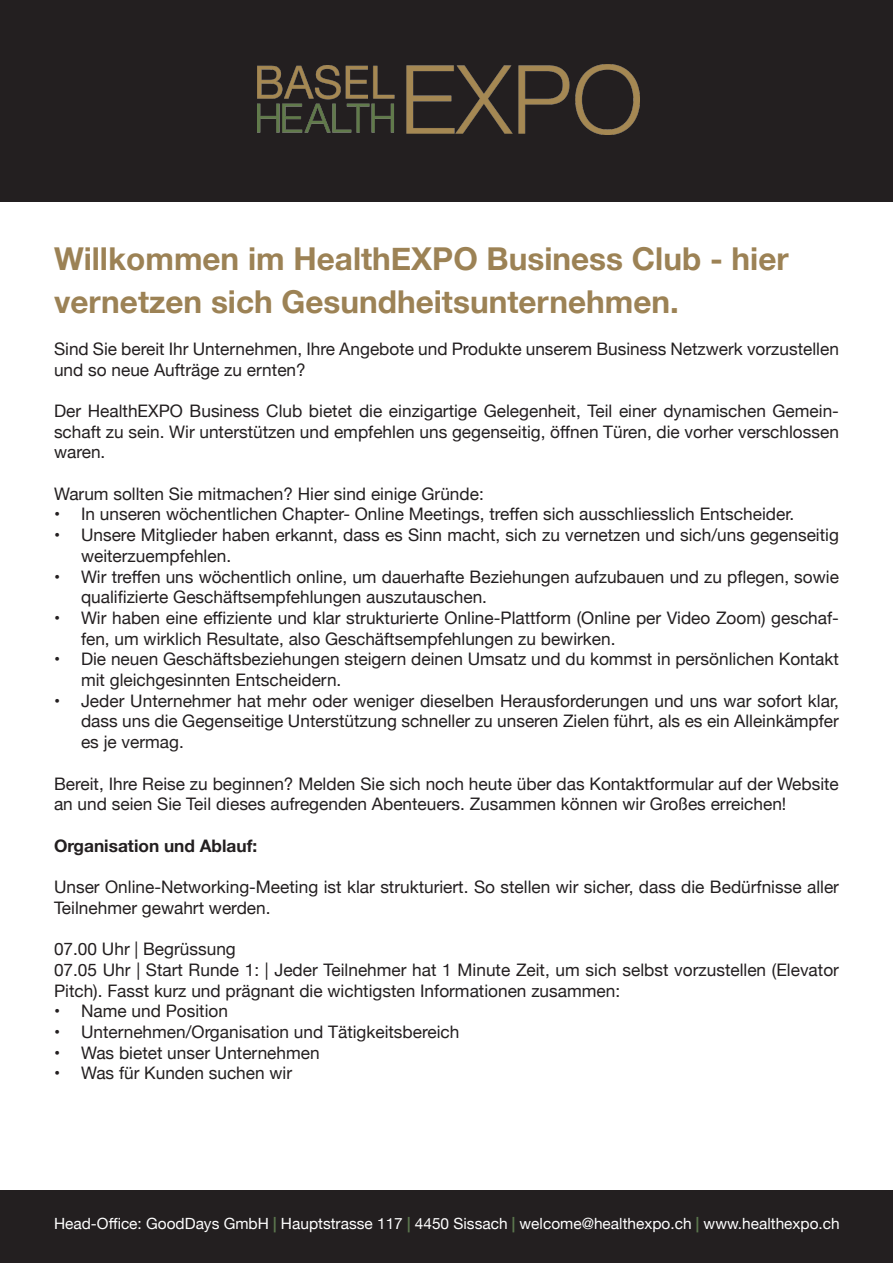
<style>
.page{position:relative;width:893px;height:1263px;background:#fff}
.page>*{position:absolute;margin:0;border:0;box-sizing:border-box;transform-origin:0 0}
.t1{font:700 31.5px/43.5px "Helvetica Neue";color:#9c8255}
.t2{font:17.25px/20.7px "Helvetica Neue";color:#231f20}
.t3{font:700 17.25px "Helvetica Neue";color:#231f20}
.t4{font:15.45px "Helvetica Neue";color:#fff}
.s1{font-weight:700;color:#5c774e}
</style>
<div class="page">
<div style="left:0;top:0;width:893px;height:202px;background:#231f20"></div>
<div style="left:0;top:1191px;width:893px;height:72px;background:#231f20"></div>
<img style="left:257px;top:65px;width:383px;height:70px">
<h1 class="t1" style="left:54px;top:238px;width:736px">Willkommen im HealthEXPO Business Club - hier vernetzen sich Gesundheitsunternehmen.</h1>
<p class="t2" style="left:54px;top:339px;width:786px">Sind Sie bereit Ihr Unternehmen, Ihre Angebote und Produkte unserem Business Netzwerk vorzustellen und so neue Aufträge zu ernten?</p>
<p class="t2" style="left:54px;top:401px;width:786px;text-align:justify">Der HealthEXPO Business Club bietet die einzigartige Gelegenheit, Teil einer dynamischen Gemein&shy;schaft zu sein. Wir unterstützen und empfehlen uns gegenseitig, öffnen Türen, die vorher verschlossen waren.</p>
<p class="t2" style="left:54px;top:484px;width:431px">Warum sollten Sie mitmachen? Hier sind einige Gründe:</p>
<p class="t2" style="left:54px;top:505px;width:742px">• In unseren wöchentlichen Chapter- Online Meetings, treffen sich ausschliesslich Entscheider.</p>
<p class="t2" style="left:81px;top:526px;width:759px;text-indent:-27px">• Unsere Mitglieder haben erkannt, dass es Sinn macht, sich zu vernetzen und sich/uns gegenseitig weiterzuempfehlen.</p>
<p class="t2" style="left:81px;top:567px;width:759px;text-indent:-27px">• Wir treffen uns wöchentlich online, um dauerhafte Beziehungen aufzubauen und zu pflegen, sowie qualifizierte Geschäftsempfehlungen auszutauschen.</p>
<p class="t2" style="left:81px;top:608px;width:759px;text-indent:-27px">• Wir haben eine effiziente und klar strukturierte Online-Plattform (Online per Video Zoom) geschaf&shy;fen, um wirklich Resultate, also Geschäftsempfehlungen zu bewirken.</p>
<p class="t2" style="left:81px;top:650px;width:759px;text-indent:-27px">• Die neuen Geschäftsbeziehungen steigern deinen Umsatz und du kommst in persönlichen Kontakt mit gleichgesinnten Entscheidern.</p>
<p class="t2" style="left:81px;top:691px;width:759px;text-align:justify;text-indent:-27px">• Jeder Unternehmer hat mehr oder weniger dieselben Herausforderungen und uns war sofort klar, dass uns die Gegenseitige Unterstützung schneller zu unseren Zielen führt, als es ein Alleinkämpfer es je vermag.</p>
<p class="t2" style="left:54px;top:774px;width:786px">Bereit, Ihre Reise zu beginnen? Melden Sie sich noch heute über das Kontaktformular auf der Website an und seien Sie Teil dieses aufregenden Abenteuers. Zusammen können wir Großes erreichen!</p>
<p class="t3" style="left:54px;top:832px;width:205px">Organisation und Ablauf:</p>
<p class="t2" style="left:54px;top:877px;width:786px">Unser Online-Networking-Meeting ist klar strukturiert. So stellen wir sicher, dass die Bedürfnisse aller<br>Teilnehmer gewahrt werden.</p>
<p class="t2" style="left:54px;top:940px;width:786px">07.00 Uhr | Begrüssung<br>07.05 Uhr | Start Runde 1: | Jeder Teilnehmer hat 1 Minute Zeit, um sich selbst vorzustellen (Elevator<br>Pitch). Fasst kurz und prägnant die wichtigsten Informationen zusammen:</p>
<p class="t2" style="left:54px;top:1002px;width:175px">• Name und Position</p>
<p class="t2" style="left:54px;top:1022px;width:407px">• Unternehmen/Organisation und Tätigkeitsbereich</p>
<p class="t2" style="left:54px;top:1043px;width:267px">• Was bietet unser Unternehmen</p>
<p class="t2" style="left:54px;top:1064px;width:240px">• Was für Kunden suchen wir</p>
<p class="t4" style="left:54px;top:1213px;width:787px">Head-Office: GoodDays GmbH <span class="s1">|</span> Hauptstrasse 117 <span class="s1">|</span> 4450 Sissach <span class="s1">|</span> welcome@healthexpo.ch <span class="s1">|</span> www.healthexpo.ch</p>
</div>
